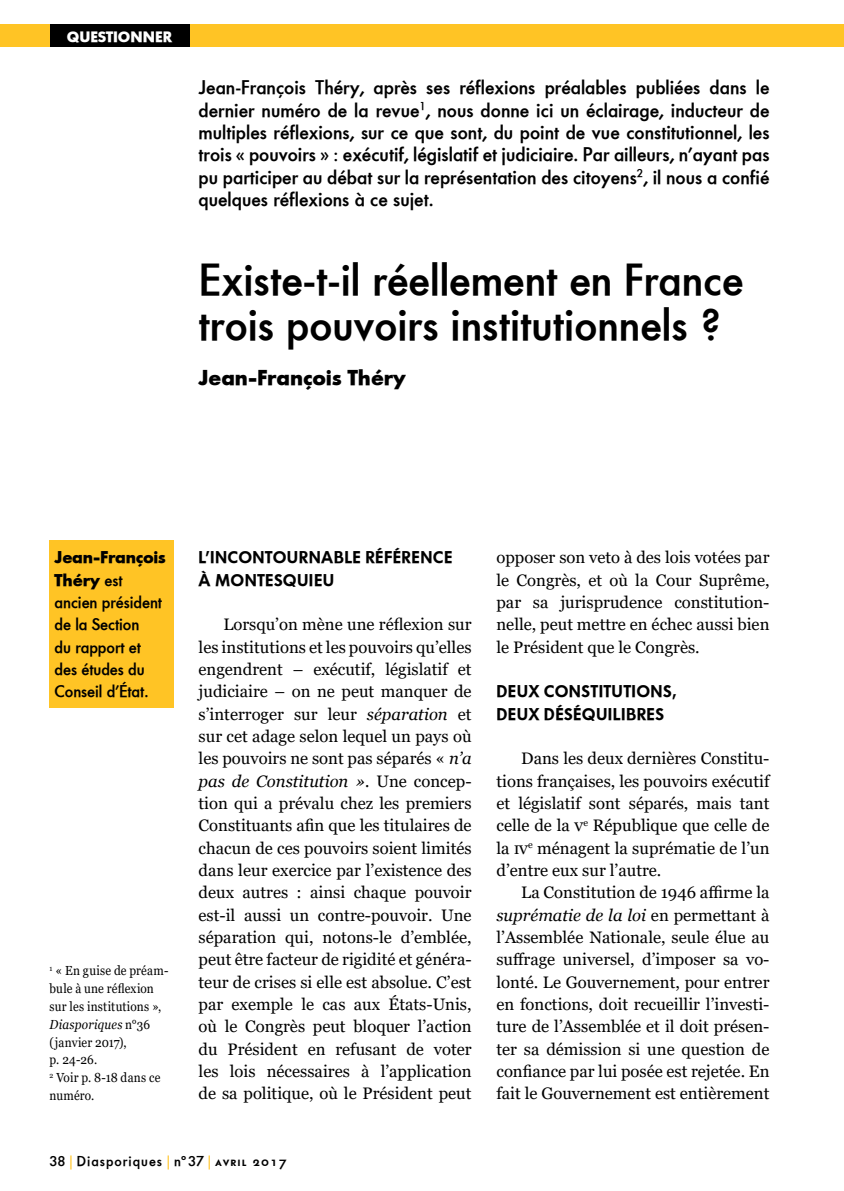
<style>
.page{position:relative;width:844px;height:1191px;background:#fff}
.page>*{position:absolute;margin:0;border:0;box-sizing:border-box;transform-origin:0 0}
.t1{font:43.75px/44.6px "Futura Serie BQ Medium";color:#000}
.t2{font:21px "Futura Serie BQ Bold";color:#000}
.t3{font:19.25px/22.4px "Futura Serie BQ Medium";color:#000;text-align:justify}
.t4{font:16.62px/22.4px "Georgia";color:#000;text-align:justify}
.t5{font:16.62px/22.4px "Futura Serie BQ Demi Bold SC";letter-spacing:.02em;color:#000}
.t6{font:16.62px/22.4px "Futura Serie BQ Medium";letter-spacing:-.005em;color:#000}
.t7{font:16.62px/22.4px "Futura Serie BQ Bold";letter-spacing:-.01em;color:#000}
.t8{font:14.7px "Futura Serie BQ Bold";color:#fff}
.t9{font:14px "Futura Serie BQ Medium";letter-spacing:.07em;color:#000}
.t10{font:13.12px/17.8px "Georgia";letter-spacing:.015em;color:#000;scale:.9 1}
.s1{font-family:"Futura Serie BQ Medium"}
.s2{font-style:italic}
.s3{font-family:"Futura Serie BQ Book";color:#ffc425}
.s4{font-family:"Futura Serie BQ Medium SC"}
</style>
<div class="page">
<div style="left:0;top:25px;width:843px;height:22px;background:#ffc425"></div>
<svg style="left:843px;top:25px;width:1px;height:22px"></svg>
<div style="left:50px;top:25px;width:139px;height:22px;background:#000"></div>
<div style="left:50px;top:541px;width:124px;height:167px;background:#ffc425"></div>
<p class="t8" style="left:67px;top:27px;width:107px">QUESTIONNER</p>
<p class="t3" style="left:198px;top:77px;width:572px">Jean-François Théry, après ses réflexions préalables publiées dans le dernier numéro de la revue<sup>1</sup>, nous donne ici un éclairage, inducteur de multiples réflexions, sur ce que sont, du point de vue constitutionnel, les trois « pouvoirs » : exécutif, législatif et judiciaire. Par ailleurs, n’ayant pas pu participer au débat sur la représentation des citoyens<sup>2</sup>, il nous a confié quelques réflexions à ce sujet.</p>
<h1 class="t1" style="left:198px;top:258px;width:546px">Existe-t-il réellement en France trois pouvoirs institutionnels ?</h1>
<p class="t2" style="left:198px;top:364px;width:209px">Jean-François Théry</p>
<p class="t7" style="left:55px;top:546px;width:113px">Jean-François<br>Théry <span class="s1">est</span></p>
<p class="t6" style="left:55px;top:591px;width:109px">ancien président de la Section<br>du rapport et des études du<br>Conseil d’État.</p>
<p class="t10" style="left:50px;top:962px;width:133px"><sup>1</sup> « En guise de préam&shy;bule à une réflexion sur les institutions »,<br><span class="s2">Diasporiques</span> n°36 (janvier 2017),<br>p. 24-26.<br><sup>2</sup> Voir p. 8-18 dans ce numéro.</p>
<p class="t5" style="left:198px;top:546px;width:255px">L’INCONTOURNABLE RÉFÉRENCE<br>À MONTESQUIEU</p>
<p class="t4" style="left:198px;top:613px;width:274px;text-indent:25px">Lorsqu’on mène une réflexion sur les institutions et les pouvoirs qu’elles engendrent – exécutif, législatif et judiciaire – on ne peut manquer de s’interroger sur leur <span class="s2">séparation</span> et sur cet adage selon lequel un pays où les pouvoirs ne sont pas séparés « <span class="s2">n’a pas de Constitution ».</span> Une concep&shy;tion qui a prévalu chez les premiers Constituants afin que les titulaires de chacun de ces pouvoirs soient limités dans leur exercice par l’existence des deux autres : ainsi chaque pouvoir est-il aussi un contre-pouvoir. Une séparation qui, notons-le d’emblée, peut être facteur de rigidité et généra&shy;teur de crises si elle est absolue. C’est par exemple le cas aux États-Unis, où le Congrès peut bloquer l’action du Président en refusant de voter les lois nécessaires à l’application de sa politique, où le Président peut</p>
<p class="t4" style="left:496px;top:547px;width:274px">opposer son veto à des lois votées par le Congrès, et où la Cour Suprême, par sa jurisprudence constitution&shy;nelle, peut mettre en échec aussi bien le Président que le Congrès.</p>
<p class="t5" style="left:496px;top:680px;width:181px">DEUX CONSTITUTIONS,<br>DEUX DÉSÉQUILIBRES</p>
<p class="t4" style="left:496px;top:748px;width:274px;text-indent:25px">Dans les deux dernières Constitu&shy;tions françaises, les pouvoirs exécutif et législatif sont séparés, mais tant celle de la v<sup>e</sup> République que celle de la iv<sup>e</sup> ménagent la suprématie de l’un d’entre eux sur l’autre.</p>
<p class="t4" style="left:496px;top:881px;width:274px;text-indent:25px">La Constitution de 1946 affirme la <span class="s2">suprématie de la loi</span> en permettant à l’Assemblée Nationale, seule élue au suffrage universel, d’imposer sa vo&shy;lonté. Le Gouvernement, pour entrer en fonctions, doit recueillir l’investi&shy;ture de l’Assemblée et il doit présen&shy;ter sa démission si une question de confiance par lui posée est rejetée. En fait le Gouvernement est entièrement</p>
<p class="t9" style="left:50px;top:1153px;width:238px">38 <span class="s3">|</span> Diasporiques <span class="s3">|</span> nº37 <span class="s3">|</span> <span class="s4">avril 2017</span></p>
</div>
